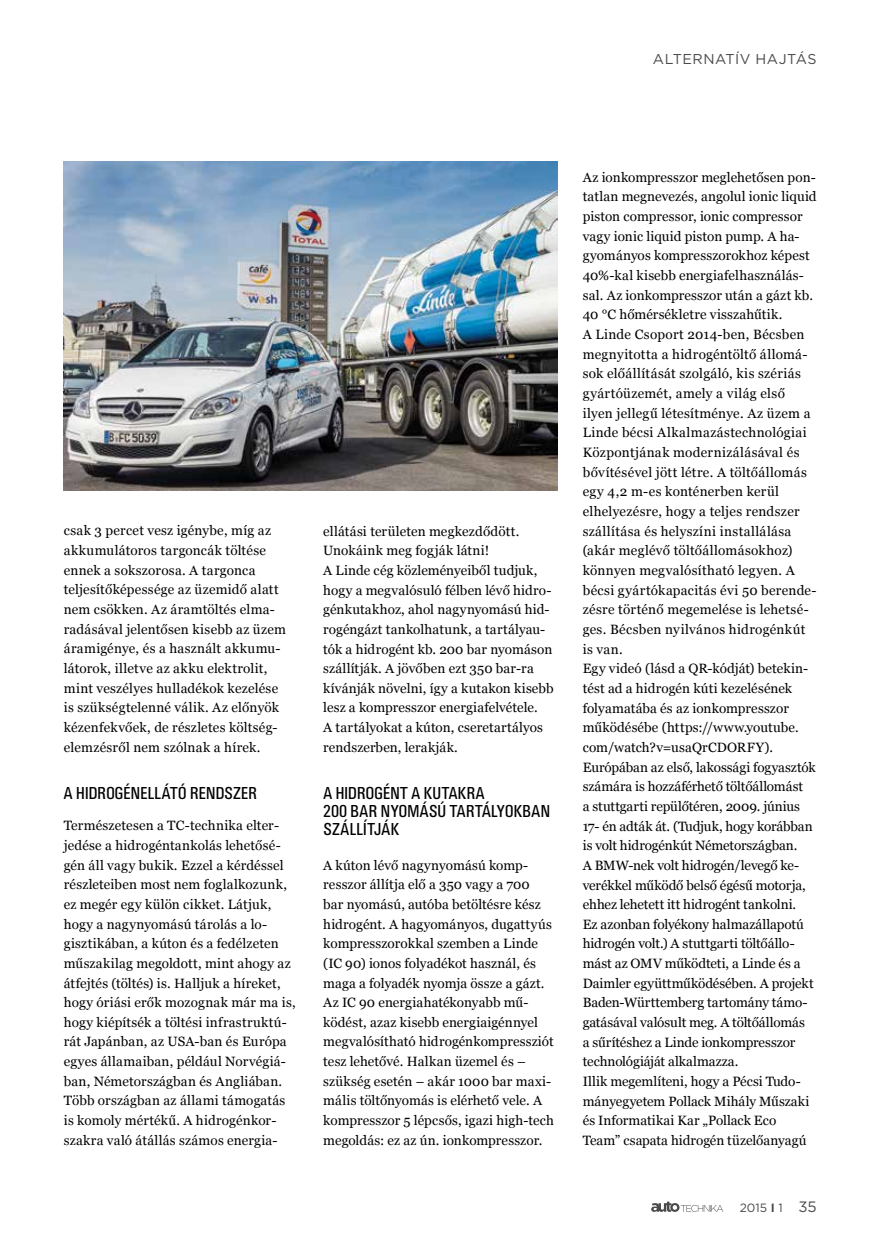
<style>
.page{position:relative;width:872px;height:1246px;background:#fff}
.page>*{position:absolute;margin:0;border:0;box-sizing:border-box;transform-origin:0 0}
.t1{font:18px/18px "U001 Con";letter-spacing:.015em;color:#000}
.t2{font:14.25px "Gotham";letter-spacing:.035em;color:#4a4a49}
.t3{font:13.5px/19.6px "Georgia";letter-spacing:.01em;color:#000}
.t4{font:12px "Gotham";color:#4a4a49}
.s1{font-weight:700}
.s2{font-size:15px}
</style>
<div class="page">
<svg style="left:651px;top:1201px;width:72px;height:11px"></svg>
<img style="left:64px;top:162px;width:493px;height:328px">
<p class="t2" style="left:653px;top:50px;width:165px">ALTERNATÍV HAJTÁS</p>
<p class="t3" style="left:64px;top:520px;width:224px">csak 3 percet vesz igénybe, míg az akkumulátoros targoncák töltése ennek a sokszorosa. A targonca teljesítőképessége az üzemidő alatt nem csökken. Az áramtöltés elma&shy;radásával jelentősen kisebb az üzem áramigénye, és a használt akkumu&shy;látorok, illetve az akku elektrolit, mint veszélyes hulladékok kezelése is szükségtelenné válik. Az előnyök kézenfekvőek, de részletes költség&shy;elemzésről nem szólnak a hírek.</p>
<h1 class="t1" style="left:64px;top:785px;width:195px">A HIDROGÉNELLÁTÓ RENDSZER</h1>
<p class="t3" style="left:64px;top:815px;width:233px">Természetesen a TC-technika elter&shy;jedése a hidrogéntankolás lehetősé&shy;gén áll vagy bukik. Ezzel a kérdéssel részleteiben most nem foglalkozunk, ez megér egy külön cikket. Látjuk, hogy a nagynyomású tárolás a lo&shy;gisztikában, a kúton és a fedélzeten műszakilag megoldott, mint ahogy az átfejtés (töltés) is. Halljuk a híreket, hogy óriási erők mozognak már ma is, hogy kiépítsék a töltési infrastruktú&shy;rát Japánban, az USA-ban és Európa egyes államaiban, például Norvégiá&shy;ban, Németországban és Angliában.<br>Több országban az állami támogatás is komoly mértékű. A hidrogénkor&shy;szakra való átállás számos energia-</p>
<p class="t3" style="left:323px;top:520px;width:232px">ellátási területen megkezdődött.<br>Unokáink meg fogják látni!<br>A Linde cég közleményeiből tudjuk, hogy a megvalósuló félben lévő hidro&shy;génkutakhoz, ahol nagynyomású hid&shy;rogéngázt tankolhatunk, a tartályau&shy;tók a hidrogént kb. 200 bar nyomáson szállítják. A jövőben ezt 350 bar-ra kívánják növelni, így a kutakon kisebb lesz a kompresszor energiafelvétele.<br>A tartályokat a kúton, cseretartályos rendszerben, lerakják.</p>
<h1 class="t1" style="left:323px;top:785px;width:228px">A HIDROGÉNT A KUTAKRA<br>200 BAR NYOMÁSÚ TARTÁLYOKBAN<br>SZÁLLÍTJÁK</h1>
<p class="t3" style="left:323px;top:854px;width:232px">A kúton lévő nagynyomású komp&shy;resszor állítja elő a 350 vagy a 700<br>bar nyomású, autóba betöltésre kész hidrogént. A hagyományos, dugattyús kompresszorokkal szemben a Linde (IC 90) ionos folyadékot használ, és maga a folyadék nyomja össze a gázt.<br>Az IC 90 energiahatékonyabb mű&shy;ködést, azaz kisebb energiaigénnyel megvalósítható hidrogénkompressziót tesz lehetővé. Halkan üzemel és – szükség esetén – akár 1000 bar maxi&shy;mális töltőnyomás is elérhető vele. A kompresszor 5 lépcsős, igazi high-tech megoldás: ez az ún. ionkompresszor.</p>
<p class="t3" style="left:583px;top:167px;width:235px">Az ionkompresszor meglehetősen pon&shy;tatlan megnevezés, angolul ionic liquid piston compressor, ionic compressor vagy ionic liquid piston pump. A ha&shy;gyományos kompresszorokhoz képest 40%-kal kisebb energiafelhasználás&shy;sal. Az ionkompresszor után a gázt kb.<br>40 °C hőmérsékletre visszahűtik.<br>A Linde Csoport 2014-ben, Bécsben megnyitotta a hidrogéntöltő állomá&shy;sok előállítását szolgáló, kis szériás gyártóüzemét, amely a világ első ilyen jellegű létesítménye. Az üzem a Linde bécsi Alkalmazástechnológiai Központjának modernizálásával és bővítésével jött létre. A töltőállomás egy 4,2 m-es konténerben kerül elhelyezésre, hogy a teljes rendszer szállítása és helyszíni installálása (akár meglévő töltőállomásokhoz) könnyen megvalósítható legyen. A bécsi gyártókapacitás évi 50 berende&shy;zésre történő megemelése is lehetsé&shy;ges. Bécsben nyilvános hidrogénkút is van.<br>Egy videó (lásd a QR-kódját) betekin&shy;tést ad a hidrogén kúti kezelésének folyamatába és az ionkompresszor működésébe (https://www.youtube. com/watch?v=usaQrCDORFY).<br>Európában az első, lakossági fogyasztók számára is hozzáférhető töltőállomást<br>a stuttgarti repülőtéren, 2009. június 17- én adták át. (Tudjuk, hogy korábban is volt hidrogénkút Németországban.<br>A BMW-nek volt hidrogén/levegő ke&shy;verékkel működő belső égésű motorja, ehhez lehetett itt hidrogént tankolni.<br>Ez azonban folyékony halmazállapotú hidrogén volt.) A stuttgarti töltőállo&shy;mást az OMV működteti, a Linde és a Daimler együttműködésében. A projekt Baden-Württemberg tartomány támo&shy;gatásával valósult meg. A töltőállomás<br>a sűrítéshez a Linde ionkompresszor technológiáját alkalmazza.<br>Illik megemlíteni, hogy a Pécsi Tudo&shy;mányegyetem Pollack Mihály Műszaki és Informatikai Kar „Pollack Eco Team” csapata hidrogén tüzelőanyagú</p>
<p class="t4" style="left:739px;top:1200px;width:78px">2015 <span class="s1">I</span> 1 <span class="s2">35</span></p>
</div>
